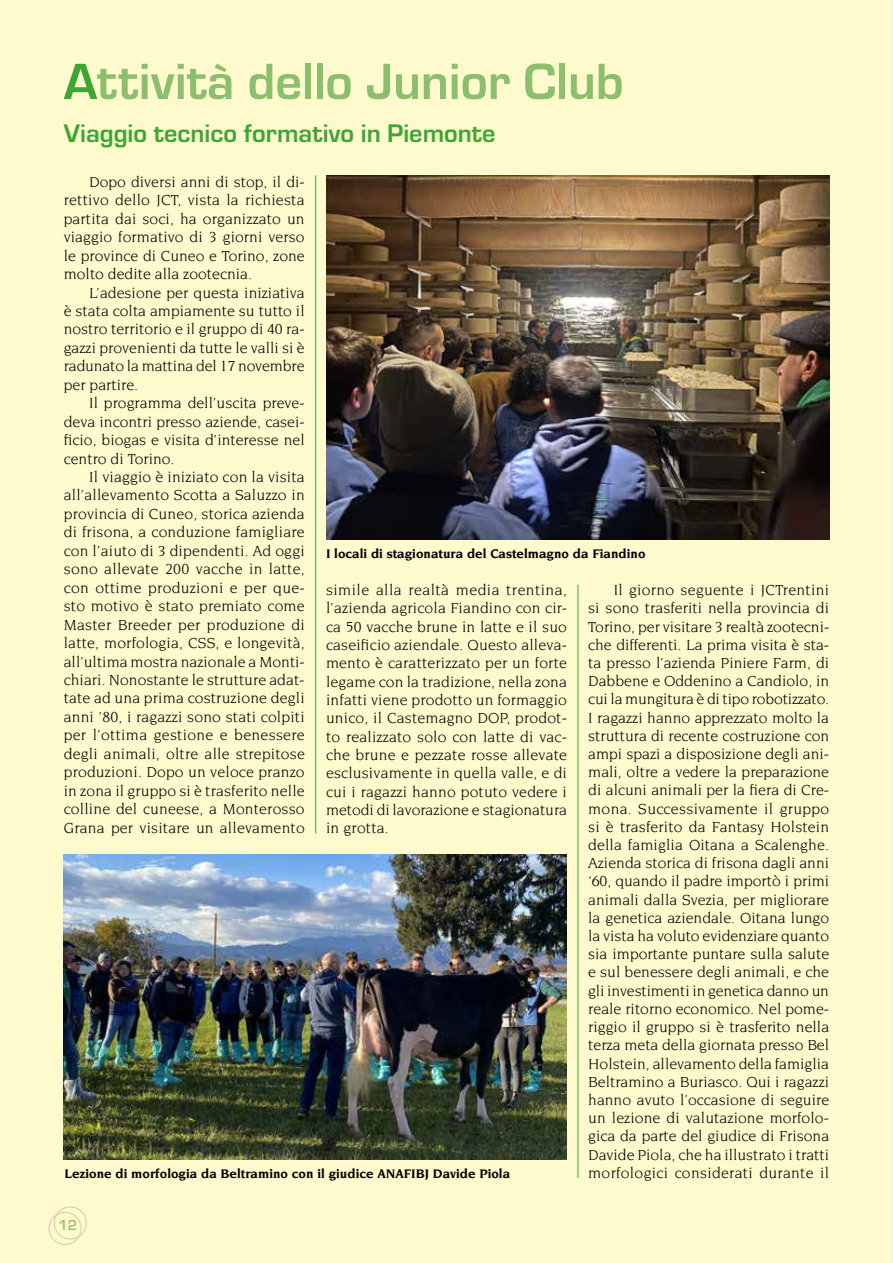
<style>
.page{position:relative;width:893px;height:1263px;background:#ffface}
.page>*{position:absolute;margin:0;border:0;box-sizing:border-box;transform-origin:0 0}
.t1{font:700 52.8px "Eurostile";color:#8bbe6d}
.t2{font:700 26.4px "Eurostile";color:#3fa535}
.t3{font:15.75px/18.5px "Novarese Std";color:#000;text-align:justify}
.t4{font:500 15px "Eurostile";color:#8bbe6d}
.t5{font:700 13.5px "Novarese Std";color:#000}
.s1{color:#3fa535}
</style>
<div class="page">
<div style="left:48px;top:1212px;width:34px;height:33px;border:1px solid #dac9b6;border-radius:50%"></div>
<div style="left:54px;top:1206px;width:33px;height:33px;border:1px solid #dac9b6;border-radius:50%"></div>
<hr style="left:315px;top:175px;width:1px;height:658px;background:#3fa535">
<hr style="left:578px;top:585px;width:1px;height:593px;background:#3fa535">
<img style="left:326px;top:175px;width:503px;height:365px">
<img style="left:64px;top:855px;width:503px;height:304px">
<h1 class="t1" style="left:64px;top:44px;width:561px"><span class="s1">A</span>ttività dello Junior Club</h1>
<h2 class="t2" style="left:64px;top:114px;width:433px">Viaggio tecnico formativo in Piemonte</h2>
<p class="t3" style="left:64px;top:172px;width:242px;text-indent:26px">Dopo diversi anni di stop, il di&shy;rettivo dello JCT, vista la richiesta partita dai soci, ha organizzato un viaggio formativo di 3 giorni verso le province di Cuneo e Torino, zone molto dedite alla zootecnia.</p>
<p class="t3" style="left:64px;top:283px;width:242px;text-indent:26px">L’adesione per questa iniziativa è stata colta ampiamente su tutto il nostro territorio e il gruppo di 40 ra&shy;gazzi provenienti da tutte le valli si è radunato la mattina del 17 novembre per partire.</p>
<p class="t3" style="left:64px;top:394px;width:242px;text-indent:26px">Il programma dell’uscita preve&shy;deva incontri presso aziende, casei&shy;ficio, biogas e visita d’interesse nel centro di Torino.</p>
<p class="t3" style="left:64px;top:467px;width:243px;text-indent:26px">Il viaggio è iniziato con la visita all’allevamento Scotta a Saluzzo in provincia di Cuneo, storica azienda di frisona, a conduzione famigliare con l’aiuto di 3 dipendenti. Ad oggi sono allevate 200 vacche in latte, con ottime produzioni e per que&shy;sto motivo è stato premiato come Master Breeder per produzione di latte, morfologia, CSS, e longevità, all’ultima mostra nazionale a Monti&shy;chiari. Nonostante le strutture adat&shy;tate ad una prima costruzione degli anni ’80, i ragazzi sono stati colpiti per l’ottima gestione e benessere degli animali, oltre alle strepitose produzioni. Dopo un veloce pranzo in zona il gruppo si è trasferito nelle colline del cuneese, a Monterosso Grana per visitare un allevamento</p>
<p class="t5" style="left:326px;top:546px;width:321px">I locali di stagionatura del Castelmagno da Fiandino</p>
<p class="t3" style="left:326px;top:581px;width:243px">simile alla realtà media trentina, l’azienda agricola Fiandino con cir&shy;ca 50 vacche brune in latte e il suo caseificio aziendale. Questo alleva&shy;mento è caratterizzato per un forte legame con la tradizione, nella zona infatti viene prodotto un formaggio unico, il Castemagno DOP, prodot&shy;to realizzato solo con latte di vac&shy;che brune e pezzate rosse allevate esclusivamente in quella valle, e di cui i ragazzi hanno potuto vedere i metodi di lavorazione e stagionatura in grotta.</p>
<p class="t3" style="left:588px;top:581px;width:243px;text-indent:26px">Il giorno seguente i JCTrentini si sono trasferiti nella provincia di Torino, per visitare 3 realtà zootecni&shy;che differenti. La prima visita è sta&shy;ta presso l’azienda Piniere Farm, di Dabbene e Oddenino a Candiolo, in cui la mungitura è di tipo robotizzato.<br>I ragazzi hanno apprezzato molto la struttura di recente costruzione con ampi spazi a disposizione degli ani&shy;mali, oltre a vedere la preparazione di alcuni animali per la fiera di Cre&shy;mona. Successivamente il gruppo si è trasferito da Fantasy Holstein della famiglia Oitana a Scalenghe.<br>Azienda storica di frisona dagli anni ‘60, quando il padre importò i primi animali dalla Svezia, per migliorare la genetica aziendale. Oitana lungo la vista ha voluto evidenziare quanto sia importante puntare sulla salute e sul benessere degli animali, e che gli investimenti in genetica danno un reale ritorno economico. Nel pome&shy;riggio il gruppo si è trasferito nella terza meta della giornata presso Bel Holstein, allevamento della famiglia Beltramino a Buriasco. Qui i ragazzi hanno avuto l’occasione di seguire un lezione di valutazione morfolo&shy;gica da parte del giudice di Frisona Davide Piola, che ha illustrato i tratti morfologici considerati durante il</p>
<p class="t5" style="left:65px;top:1166px;width:447px">Lezione di morfologia da Beltramino con il giudice ANAFIBJ Davide Piola</p>
<p class="t4" style="left:58px;top:1214px;width:20px">12</p>
</div>
